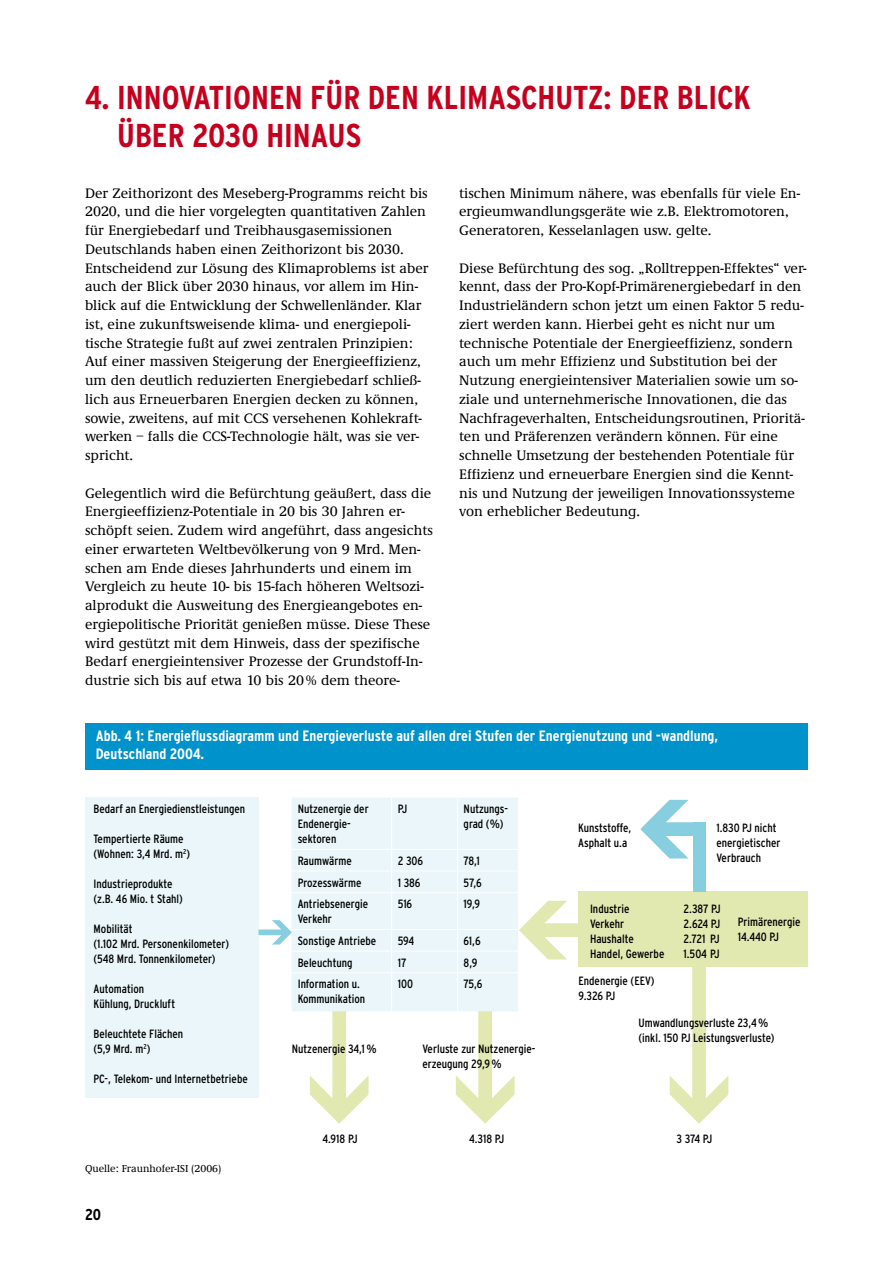
<style>
.page{position:relative;width:893px;height:1263px;background:#fff}
.page>*{position:absolute;margin:0;border:0;box-sizing:border-box;transform-origin:0 0}
.t1{font:700 condensed 33px/37.5px "Interstate";color:#c5001e}
.t2{font:700 condensed 15.75px "Interstate";color:#000}
.t3{font:700 condensed 15px/18px "Interstate";color:#fff}
.t4{font:500 14.25px/18.8px "Demos EF";color:#000}
.t5{font:condensed 12px/15px "Interstate";color:#000}
.t6{font:500 10.5px "Demos EF";color:#000}
</style>
<div class="page">
<div style="left:85px;top:798px;width:174px;height:300px;background:#eaf6f9"></div>
<div style="left:579px;top:891px;width:229px;height:75px;background:#e2e9b0"></div>
<div style="left:292px;top:798px;width:226px;height:213px;background:#eaf6f9"></div>
<hr style="left:391px;top:798px;width:1px;height:51px;background:#fff">
<hr style="left:457px;top:798px;width:1px;height:51px;background:#fff">
<hr style="left:292px;top:849px;width:100px;height:1px;background:#fff">
<hr style="left:392px;top:849px;width:66px;height:1px;background:#fff">
<hr style="left:458px;top:849px;width:60px;height:1px;background:#fff">
<hr style="left:292px;top:871px;width:100px;height:1px;background:#fff">
<hr style="left:392px;top:871px;width:66px;height:1px;background:#fff">
<svg style="left:391px;top:850px;width:1px;height:42px"></svg>
<hr style="left:458px;top:871px;width:60px;height:1px;background:#fff">
<svg style="left:457px;top:850px;width:1px;height:42px"></svg>
<hr style="left:292px;top:892px;width:100px;height:1px;background:#fff">
<hr style="left:392px;top:892px;width:66px;height:1px;background:#fff">
<hr style="left:391px;top:893px;width:1px;height:36px;background:#fff">
<hr style="left:458px;top:892px;width:60px;height:1px;background:#fff">
<hr style="left:457px;top:893px;width:1px;height:36px;background:#fff">
<hr style="left:292px;top:929px;width:100px;height:1px;background:#fff">
<hr style="left:392px;top:929px;width:66px;height:1px;background:#fff">
<hr style="left:458px;top:929px;width:60px;height:1px;background:#fff">
<hr style="left:292px;top:951px;width:100px;height:1px;background:#fff">
<hr style="left:392px;top:951px;width:66px;height:1px;background:#fff">
<svg style="left:391px;top:930px;width:1px;height:42px"></svg>
<hr style="left:458px;top:951px;width:60px;height:1px;background:#fff">
<svg style="left:457px;top:930px;width:1px;height:42px"></svg>
<hr style="left:292px;top:972px;width:100px;height:1px;background:#fff">
<hr style="left:392px;top:972px;width:66px;height:1px;background:#fff">
<hr style="left:391px;top:973px;width:1px;height:38px;background:#fff">
<hr style="left:458px;top:972px;width:60px;height:1px;background:#fff">
<hr style="left:457px;top:973px;width:1px;height:38px;background:#fff">
<svg style="left:259px;top:920px;width:33px;height:24px"></svg>
<svg style="left:519px;top:901px;width:60px;height:58px"></svg>
<svg style="left:670px;top:966px;width:58px;height:158px"></svg>
<div style="left:693px;top:822px;width:12px;height:69px;background:#86cee0"></div>
<svg style="left:640px;top:800px;width:53px;height:58px"></svg>
<svg style="left:456px;top:1011px;width:58px;height:113px"></svg>
<svg style="left:310px;top:1011px;width:59px;height:113px"></svg>
<div style="left:85px;top:723px;width:723px;height:46px;background:#0092cb"></div>
<h1 class="t1" style="left:117px;top:79px;width:635px;text-indent:-32px">4. Innovationen für den Klimaschutz: Der Blick über 2030 hinaus</h1>
<p class="t4" style="left:85px;top:184px;width:345px">Der Zeithorizont des Meseberg-Programms reicht bis 2020, und die hier vorgelegten quantitativen Zahlen für Energiebedarf und Treibhausgasemissionen Deutschlands haben einen Zeithorizont bis 2030.<br>Entscheidend zur Lösung des Klimaproblems ist aber auch der Blick über 2030 hinaus, vor allem im Hin&shy;blick auf die Entwicklung der Schwellenländer. Klar ist, eine zukunftsweisende klima- und energiepoli&shy;tische Strategie fußt auf zwei zentralen Prinzipien:<br>Auf einer massiven Steigerung der Energieeffizienz, um den deutlich reduzierten Energiebedarf schließ&shy;lich aus Erneuerbaren Energien decken zu können, sowie, zweitens, auf mit CCS versehenen Kohlekraft&shy;werken – falls die CCS-Technologie hält, was sie ver&shy;spricht.</p>
<p class="t4" style="left:85px;top:484px;width:349px">Gelegentlich wird die Befürchtung geäußert, dass die Energieeffizienz-Potentiale in 20 bis 30 Jahren er&shy;schöpft seien. Zudem wird angeführt, dass angesichts einer erwarteten Weltbevölkerung von 9 Mrd. Men&shy;schen am Ende dieses Jahrhunderts und einem im Vergleich zu heute 10- bis 15-fach höheren Weltsozi&shy;alprodukt die Ausweitung des Energieangebotes en&shy;ergiepolitische Priorität genießen müsse. Diese These wird gestützt mit dem Hinweis, dass der spezifische Bedarf energieintensiver Prozesse der Grundstoff-In&shy;dustrie sich bis auf etwa 10 bis 20% dem theore-</p>
<p class="t4" style="left:459px;top:184px;width:342px">tischen Minimum nähere, was ebenfalls für viele En&shy;ergieumwandlungsgeräte wie z.B. Elektromotoren,<br>Generatoren, Kesselanlagen usw. gelte.</p>
<p class="t4" style="left:459px;top:259px;width:349px">Diese Befürchtung des sog. „Rolltreppen-Effektes“ ver&shy;kennt, dass der Pro-Kopf-Primärenergiebedarf in den Industrieländern schon jetzt um einen Faktor 5 redu&shy;ziert werden kann. Hierbei geht es nicht nur um technische Potentiale der Energieeffizienz, sondern auch um mehr Effizienz und Substitution bei der Nutzung energieintensiver Materialien sowie um so&shy;ziale und unternehmerische Innovationen, die das Nachfrageverhalten, Entscheidungsroutinen, Prioritä&shy;ten und Präferenzen verändern können. Für eine schnelle Umsetzung der bestehenden Potentiale für Effizienz und erneuerbare Energien sind die Kennt&shy;nis und Nutzung der jeweiligen Innovationssysteme von erheblicher Bedeutung.</p>
<p class="t3" style="left:96px;top:727px;width:624px">Abb. 4 1: Energieflussdiagramm und Energieverluste auf allen drei Stufen der Energienutzung und -wandlung,<br>Deutschland 2004.</p>
<p class="t5" style="left:94px;top:801px;width:153px">Bedarf an Energiedienstleistungen</p>
<p class="t5" style="left:94px;top:831px;width:98px">Tempertierte Räume (Wohnen: 3,4 Mrd. m<sup>2</sup>)</p>
<p class="t5" style="left:94px;top:876px;width:91px">Industrieprodukte (z.B. 46 Mio. t Stahl)</p>
<p class="t5" style="left:94px;top:921px;width:137px">Mobilität<br>(1.102 Mrd. Personenkilometer) (548 Mrd. Tonnenkilometer)</p>
<p class="t5" style="left:94px;top:981px;width:83px">Automation<br>Kühlung, Druckluft</p>
<p class="t5" style="left:94px;top:1026px;width:91px">Beleuchtete Flächen (5,9 Mrd. m<sup>2</sup>)</p>
<p class="t5" style="left:94px;top:1071px;width:156px">PC-, Telekom- und Internetbetriebe</p>
<p class="t6" style="left:85px;top:1163px;width:137px">Quelle: Fraunhofer-ISI (2006)</p>
<p class="t2" style="left:85px;top:1206px;width:18px">20</p>
<p class="t5" style="left:298px;top:801px;width:73px">Nutzenergie der<br>Endenergie&shy;sektoren</p>
<p class="t5" style="left:398px;top:801px;width:11px">PJ</p>
<p class="t5" style="left:464px;top:801px;width:46px">Nutzungs&shy;grad (%)</p>
<p class="t5" style="left:298px;top:853px;width:56px">Raumwärme</p>
<p class="t5" style="left:398px;top:853px;width:27px">2 306</p>
<p class="t5" style="left:464px;top:853px;width:18px">78,1</p>
<p class="t5" style="left:298px;top:875px;width:65px">Prozesswärme</p>
<p class="t5" style="left:398px;top:875px;width:24px">1 386</p>
<p class="t5" style="left:464px;top:875px;width:20px">57,6</p>
<p class="t5" style="left:298px;top:896px;width:72px">Antriebsenergie<br>Verkehr</p>
<p class="t5" style="left:398px;top:896px;width:16px">516</p>
<p class="t5" style="left:464px;top:896px;width:18px">19,9</p>
<p class="t5" style="left:298px;top:933px;width:80px">Sonstige Antriebe</p>
<p class="t5" style="left:398px;top:933px;width:18px">594</p>
<p class="t5" style="left:464px;top:933px;width:19px">61,6</p>
<p class="t5" style="left:298px;top:955px;width:56px">Beleuchtung</p>
<p class="t5" style="left:398px;top:955px;width:10px">17</p>
<p class="t5" style="left:464px;top:955px;width:15px">8,9</p>
<p class="t5" style="left:298px;top:977px;width:69px">Information u.<br>Kommunikation</p>
<p class="t5" style="left:398px;top:977px;width:17px">100</p>
<p class="t5" style="left:464px;top:977px;width:20px">75,6</p>
<p class="t5" style="left:292px;top:1041px;width:86px">Nutzenergie 34,1%</p>
<p class="t5" style="left:422px;top:1041px;width:114px">Verluste zur Nutzenergie&shy;erzeugung 29,9%</p>
<p class="t5" style="left:578px;top:820px;width:54px">Kunststoffe,<br>Asphalt u.a</p>
<p class="t5" style="left:716px;top:820px;width:66px">1.830 PJ nicht energietischer<br>Verbrauch</p>
<p class="t5" style="left:590px;top:901px;width:41px">Industrie</p>
<p class="t5" style="left:683px;top:901px;width:39px">2.387 PJ</p>
<p class="t5" style="left:590px;top:916px;width:36px">Verkehr</p>
<p class="t5" style="left:683px;top:916px;width:38px">2.624 PJ</p>
<p class="t5" style="left:590px;top:931px;width:45px">Haushalte</p>
<p class="t5" style="left:683px;top:931px;width:38px">2.721 PJ</p>
<p class="t5" style="left:590px;top:946px;width:76px">Handel, Gewerbe</p>
<p class="t5" style="left:683px;top:946px;width:38px">1.504 PJ</p>
<p class="t5" style="left:578px;top:973px;width:78px">Endenergie (EEV)<br>9.326 PJ</p>
<p class="t5" style="left:738px;top:914px;width:64px">Primärenergie<br>14.440 PJ</p>
<p class="t5" style="left:639px;top:1015px;width:137px">Umwandlungsverluste 23,4% (inkl. 150 PJ Leistungsverluste)</p>
<p class="t5" style="left:323px;top:1131px;width:37px">4.918 PJ</p>
<p class="t5" style="left:469px;top:1131px;width:37px">4.318 PJ</p>
<p class="t5" style="left:677px;top:1131px;width:37px">3 374 PJ</p>
</div>
